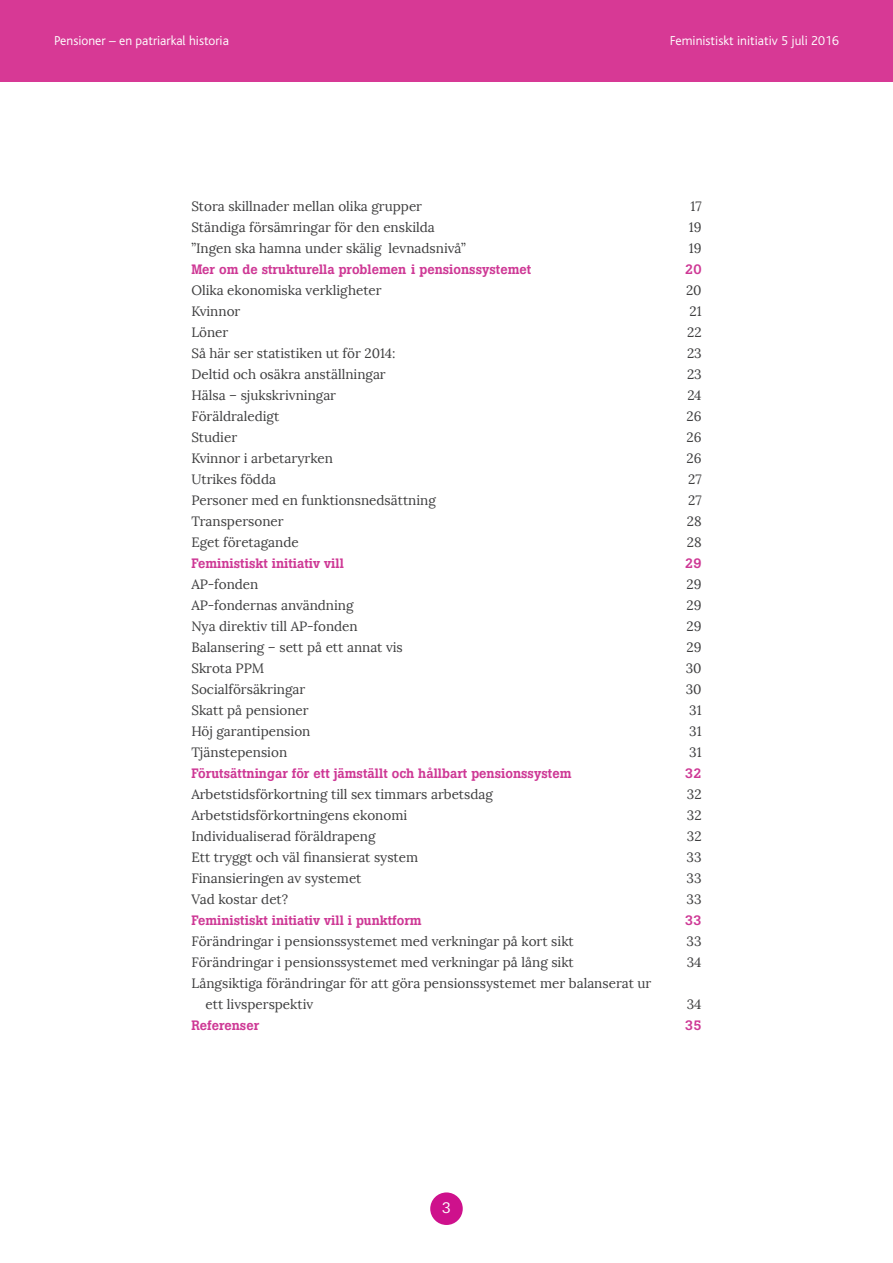
<style>
.page{position:relative;width:893px;height:1263px;background:#fff}
.page>*{position:absolute;margin:0;border:0;box-sizing:border-box;transform-origin:0 0}
.t1{font:15px "Boton BQ";color:#fff}
.t2{font:13.5px "Lora";color:#3e3e3f}
.t3{font:500 13.5px "Boton BQ";color:#ce3895}
.t4{font:300 13.5px "Bliss";color:#fff}
</style>
<div class="page">
<div style="left:0;top:0;width:893px;height:81px;background:#d73995"></div>
<div style="left:430px;top:1192px;width:33px;height:33px;background:#ce118c;border-radius:50%"></div>
<p class="t4" style="left:54px;top:34px;width:176px">Pensioner – en patriarkal historia</p>
<p class="t4" style="left:670px;top:34px;width:171px">Feministiskt initiativ 5 juli 2016</p>
<p class="t2" style="left:191px;top:198px;width:232px">Stora skillnader mellan olika grupper</p>
<p class="t2" style="left:690px;top:198px;width:13px">17</p>
<p class="t2" style="left:191px;top:219px;width:245px">Ständiga försämringar för den enskilda</p>
<p class="t2" style="left:689px;top:219px;width:14px">19</p>
<p class="t2" style="left:191px;top:240px;width:276px">”Ingen ska hamna under skälig levnadsnivå”</p>
<p class="t2" style="left:689px;top:240px;width:14px">19</p>
<p class="t3" style="left:191px;top:261px;width:342px">Mer om de strukturella problemen i pensionssystemet</p>
<p class="t3" style="left:685px;top:261px;width:18px">20</p>
<p class="t2" style="left:191px;top:282px;width:192px">Olika ekonomiska verkligheter</p>
<p class="t2" style="left:686px;top:282px;width:17px">20</p>
<p class="t2" style="left:191px;top:303px;width:51px">Kvinnor</p>
<p class="t2" style="left:689px;top:303px;width:14px">21</p>
<p class="t2" style="left:191px;top:324px;width:39px">Löner</p>
<p class="t2" style="left:687px;top:324px;width:16px">22</p>
<p class="t2" style="left:191px;top:345px;width:206px">Så här ser statistiken ut för 2014:</p>
<p class="t2" style="left:687px;top:345px;width:16px">23</p>
<p class="t2" style="left:191px;top:366px;width:196px">Deltid och osäkra anställningar</p>
<p class="t2" style="left:687px;top:366px;width:16px">23</p>
<p class="t2" style="left:191px;top:387px;width:146px">Hälsa – sjukskrivningar</p>
<p class="t2" style="left:687px;top:387px;width:16px">24</p>
<p class="t2" style="left:191px;top:408px;width:89px">Föräldraledigt</p>
<p class="t2" style="left:687px;top:408px;width:17px">26</p>
<p class="t2" style="left:191px;top:429px;width:47px">Studier</p>
<p class="t2" style="left:687px;top:429px;width:17px">26</p>
<p class="t2" style="left:191px;top:450px;width:143px">Kvinnor i arbetaryrken</p>
<p class="t2" style="left:687px;top:450px;width:17px">26</p>
<p class="t2" style="left:191px;top:471px;width:86px">Utrikes födda</p>
<p class="t2" style="left:688px;top:471px;width:15px">27</p>
<p class="t2" style="left:191px;top:492px;width:246px">Personer med en funktionsnedsättning</p>
<p class="t2" style="left:688px;top:492px;width:15px">27</p>
<p class="t2" style="left:191px;top:513px;width:94px">Transpersoner</p>
<p class="t2" style="left:687px;top:513px;width:16px">28</p>
<p class="t2" style="left:191px;top:534px;width:109px">Eget företagande</p>
<p class="t2" style="left:687px;top:534px;width:16px">28</p>
<p class="t3" style="left:191px;top:555px;width:154px">Feministiskt initiativ vill</p>
<p class="t3" style="left:685px;top:555px;width:18px">29</p>
<p class="t2" style="left:191px;top:576px;width:69px">AP-fonden</p>
<p class="t2" style="left:687px;top:576px;width:17px">29</p>
<p class="t2" style="left:191px;top:597px;width:164px">AP-fondernas användning</p>
<p class="t2" style="left:687px;top:597px;width:17px">29</p>
<p class="t2" style="left:191px;top:618px;width:168px">Nya direktiv till AP-fonden</p>
<p class="t2" style="left:687px;top:618px;width:17px">29</p>
<p class="t2" style="left:191px;top:639px;width:213px">Balansering – sett på ett annat vis</p>
<p class="t2" style="left:687px;top:639px;width:17px">29</p>
<p class="t2" style="left:191px;top:660px;width:74px">Skrota PPM</p>
<p class="t2" style="left:686px;top:660px;width:17px">30</p>
<p class="t2" style="left:191px;top:681px;width:115px">Socialförsäkringar</p>
<p class="t2" style="left:686px;top:681px;width:17px">30</p>
<p class="t2" style="left:191px;top:702px;width:119px">Skatt på pensioner</p>
<p class="t2" style="left:689px;top:702px;width:14px">31</p>
<p class="t2" style="left:191px;top:723px;width:121px">Höj garantipension</p>
<p class="t2" style="left:689px;top:723px;width:14px">31</p>
<p class="t2" style="left:191px;top:744px;width:97px">Tjänstepension</p>
<p class="t2" style="left:689px;top:744px;width:14px">31</p>
<p class="t3" style="left:191px;top:765px;width:382px">Förutsättningar för ett jämställt och hållbart pensionssystem</p>
<p class="t3" style="left:685px;top:765px;width:18px">32</p>
<p class="t2" style="left:191px;top:786px;width:303px">Arbetstidsförkortning till sex timmars arbetsdag</p>
<p class="t2" style="left:687px;top:786px;width:16px">32</p>
<p class="t2" style="left:191px;top:807px;width:217px">Arbetstidsförkortningens ekonomi</p>
<p class="t2" style="left:687px;top:807px;width:16px">32</p>
<p class="t2" style="left:191px;top:828px;width:186px">Individualiserad föräldrapeng</p>
<p class="t2" style="left:687px;top:828px;width:16px">32</p>
<p class="t2" style="left:191px;top:849px;width:228px">Ett tryggt och väl finansierat system</p>
<p class="t2" style="left:687px;top:849px;width:17px">33</p>
<p class="t2" style="left:191px;top:870px;width:172px">Finansieringen av systemet</p>
<p class="t2" style="left:687px;top:870px;width:17px">33</p>
<p class="t2" style="left:191px;top:891px;width:98px">Vad kostar det?</p>
<p class="t2" style="left:687px;top:891px;width:17px">33</p>
<p class="t3" style="left:191px;top:912px;width:232px">Feministiskt initiativ vill i punktform</p>
<p class="t3" style="left:685px;top:912px;width:18px">33</p>
<p class="t2" style="left:191px;top:933px;width:384px">Förändringar i pensionssystemet med verkningar på kort sikt</p>
<p class="t2" style="left:687px;top:933px;width:17px">33</p>
<p class="t2" style="left:191px;top:954px;width:384px">Förändringar i pensionssystemet med verkningar på lång sikt</p>
<p class="t2" style="left:687px;top:954px;width:16px">34</p>
<p class="t2" style="left:191px;top:975px;width:461px">Långsiktiga förändringar för att göra pensionssystemet mer balanserat ur</p>
<p class="t2" style="left:206px;top:996px;width:109px">ett livsperspektiv</p>
<p class="t2" style="left:687px;top:996px;width:16px">34</p>
<p class="t3" style="left:191px;top:1017px;width:69px">Referenser</p>
<p class="t3" style="left:685px;top:1017px;width:18px">35</p>
<p class="t1" style="left:442px;top:1198px;width:10px">3</p>
</div>
